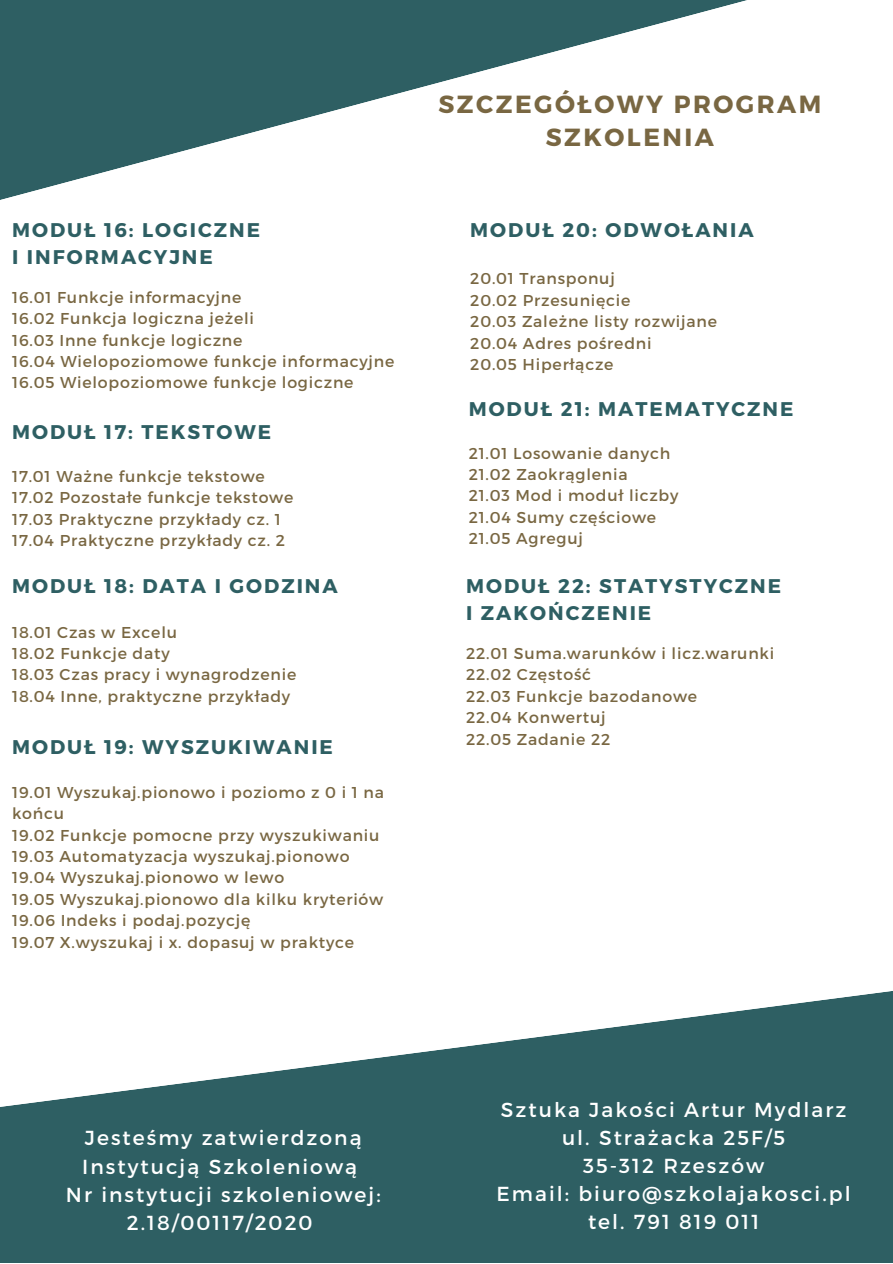
<style>
.page{position:relative;width:893px;height:1264px;background:#fff}
.page>*{position:absolute;margin:0;border:0;box-sizing:border-box;transform-origin:0 0}
.t1{font:700 24.75px/33.5px "Montserrat";letter-spacing:.1em;color:#796742;text-align:center}
.t2{font:20.25px/28px "Montserrat";letter-spacing:.1em;color:#fff;text-align:center}
.t3{font:700 19.8px/27px "Montserrat";letter-spacing:.1em;color:#2e5f63}
.t4{font:15.75px/21.3px "Montserrat";letter-spacing:.05em;color:#796742}
</style>
<div class="page">
<svg style="left:0;top:991px;width:892px;height:271px;fill:#2e5f63"></svg>
<svg style="left:0;top:0;width:747px;height:200px"></svg>
<p class="t3" style="left:12px;top:216px;width:249px">MODUŁ 16: LOGICZNE<br>I INFORMACYJNE</p>
<p class="t4" style="left:12px;top:286px;width:384px">16.01 Funkcje informacyjne<br>16.02 Funkcja logiczna jeżeli<br>16.03 Inne funkcje logiczne<br>16.04 Wielopoziomowe funkcje informacyjne 16.05 Wielopoziomowe funkcje logiczne</p>
<p class="t3" style="left:12px;top:417px;width:260px">MODUŁ 17: TEKSTOWE</p>
<p class="t4" style="left:12px;top:465px;width:283px">17.01 Ważne funkcje tekstowe<br>17.02 Pozostałe funkcje tekstowe<br>17.03 Praktyczne przykłady cz. 1<br>17.04 Praktyczne przykłady cz. 2</p>
<p class="t3" style="left:12px;top:571px;width:327px">MODUŁ 18: DATA I GODZINA</p>
<p class="t4" style="left:12px;top:620px;width:285px">18.01 Czas w Excelu<br>18.02 Funkcje daty<br>18.03 Czas pracy i wynagrodzenie<br>18.04 Inne, praktyczne przykłady</p>
<p class="t3" style="left:12px;top:732px;width:322px">MODUŁ 19: WYSZUKIWANIE</p>
<p class="t4" style="left:12px;top:781px;width:373px">19.01 Wyszukaj.pionowo i poziomo z 0 i 1 na końcu<br>19.02 Funkcje pomocne przy wyszukiwaniu 19.03 Automatyzacja wyszukaj.pionowo 19.04 Wyszukaj.pionowo w lewo<br>19.05 Wyszukaj.pionowo dla kilku kryteriów 19.06 Indeks i podaj.pozycję<br>19.07 X.wyszukaj i x. dopasuj w praktyce</p>
<h1 class="t1" style="left:438px;top:86px;width:384px">SZCZEGÓŁOWY PROGRAM<br>SZKOLENIA</h1>
<p class="t3" style="left:470px;top:216px;width:285px">MODUŁ 20: ODWOŁANIA</p>
<p class="t4" style="left:470px;top:267px;width:248px">20.01 Transponuj<br>20.02 Przesunięcie<br>20.03 Zależne listy rozwijane<br>20.04 Adres pośredni<br>20.05 Hiperłącze</p>
<p class="t3" style="left:468px;top:394px;width:326px">MODUŁ 21: MATEMATYCZNE</p>
<p class="t4" style="left:468px;top:441px;width:211px">21.01 Losowanie danych<br>21.02 Zaokrąglenia<br>21.03 Mod i moduł liczby<br>21.04 Sumy częściowe<br>21.05 Agreguj</p>
<p class="t3" style="left:466px;top:571px;width:316px">MODUŁ 22: STATYSTYCZNE<br>I ZAKOŃCZENIE</p>
<p class="t4" style="left:466px;top:642px;width:309px">22.01 Suma.warunków i licz.warunki<br>22.02 Częstość<br>22.03 Funkcje bazodanowe<br>22.04 Konwertuj<br>22.05 Zadanie 22</p>
<p class="t2" style="left:66px;top:1123px;width:316px">Jesteśmy zatwierdzoną<br>Instytucją Szkoleniową<br>Nr instytucji szkoleniowej:<br>2.18/00117/2020</p>
<p class="t2" style="left:496px;top:1094px;width:355px">Sztuka Jakości Artur Mydlarz ul. Strażacka 25F/5<br>35-312 Rzeszów<br>Email: biuro@szkolajakosci.pl tel. 791 819 011</p>
</div>
